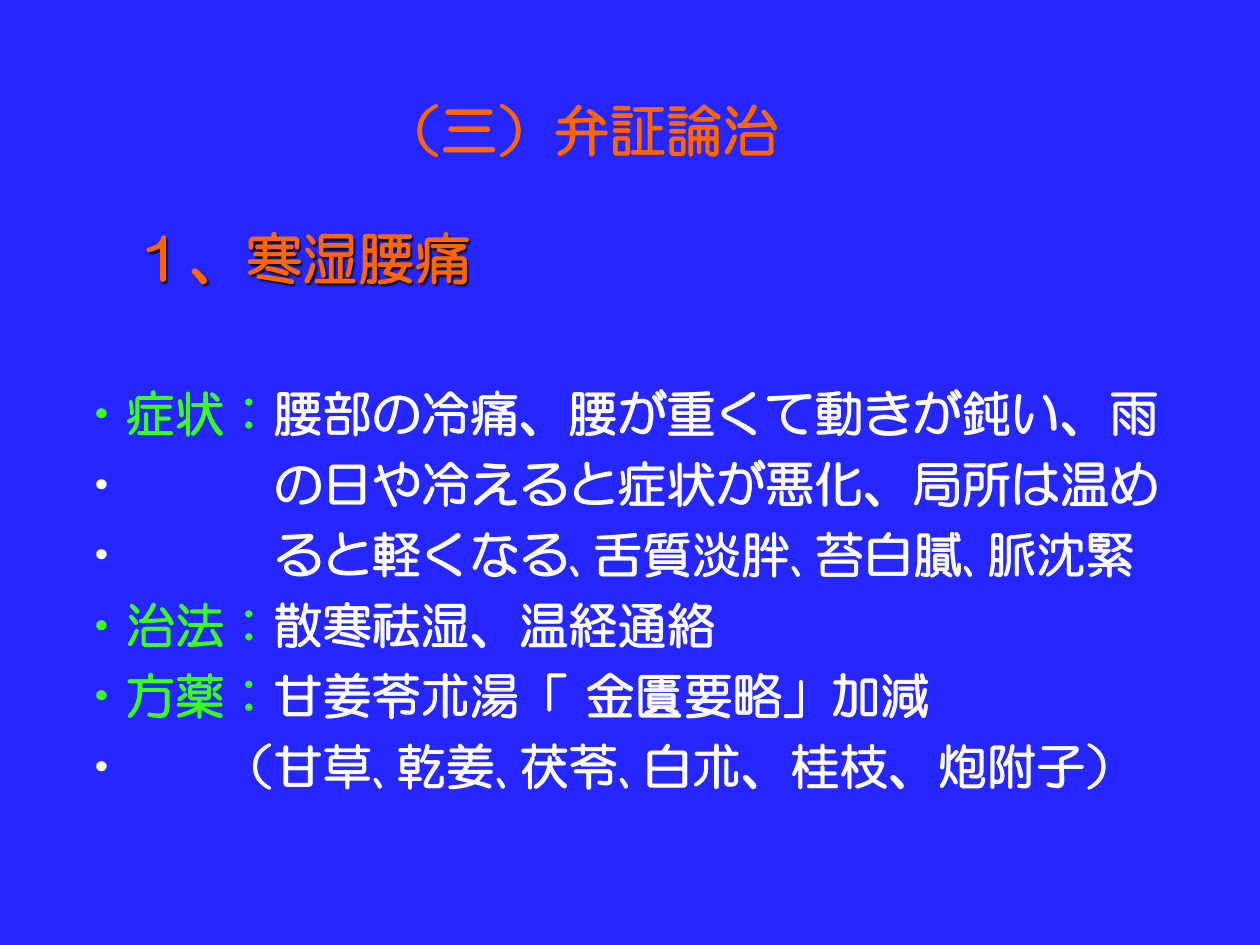
<style>
.page{position:relative;width:1260px;height:945px;background:#2626ff}
.page>*{position:absolute;margin:0;border:0;box-sizing:border-box;transform-origin:0 0}
.t1{font:56.18px "HG Maru Gothic MPRO";color:#f60}
.t2{font:56px "HG Maru Gothic MPRO";color:#f60}
.t3{font:49px/70.5px "HG Maru Gothic MPRO";letter-spacing:.005em;color:#fff}
.s1{color:#3bfe1a}
</style>
<div class="page">
<img style="left:161px;top:237px;width:311px;height:51px">
<svg style="left:146px;top:235px;width:21px;height:48px"></svg>
<svg style="left:191px;top:268px;width:16px;height:16px"></svg>
<svg style="left:247px;top:231px;width:223px;height:55px"></svg>
<svg style="left:127px;top:390px;width:96px;height:47px"></svg>
<svg style="left:245px;top:398px;width:8px;height:31px"></svg>
<svg style="left:274px;top:389px;width:883px;height:118px"></svg>
<svg style="left:277px;top:533px;width:44px;height:44px"></svg>
<svg style="left:328px;top:531px;width:92px;height:47px"></svg>
<svg style="left:426px;top:533px;width:36px;height:43px"></svg>
<svg style="left:472px;top:532px;width:45px;height:45px"></svg>
<svg style="left:523px;top:533px;width:56px;height:44px"></svg>
<svg style="left:595px;top:532px;width:205px;height:46px"></svg>
<svg style="left:816px;top:531px;width:93px;height:46px"></svg>
<svg style="left:916px;top:531px;width:57px;height:47px"></svg>
<svg style="left:989px;top:532px;width:144px;height:46px"></svg>
<svg style="left:128px;top:602px;width:95px;height:46px"></svg>
<svg style="left:245px;top:610px;width:8px;height:31px"></svg>
<svg style="left:275px;top:602px;width:210px;height:47px"></svg>
<svg style="left:521px;top:602px;width:193px;height:47px"></svg>
<svg style="left:127px;top:672px;width:96px;height:47px"></svg>
<svg style="left:245px;top:680px;width:8px;height:31px"></svg>
<svg style="left:275px;top:672px;width:243px;height:48px"></svg>
<svg style="left:547px;top:673px;width:20px;height:39px"></svg>
<svg style="left:587px;top:672px;width:216px;height:47px"></svg>
<svg style="left:833px;top:673px;width:96px;height:46px"></svg>
<svg style="left:252px;top:743px;width:130px;height:47px"></svg>
<svg style="left:398px;top:743px;width:107px;height:47px"></svg>
<svg style="left:521px;top:743px;width:107px;height:47px"></svg>
<svg style="left:647px;top:743px;width:41px;height:45px"></svg>
<svg style="left:694px;top:743px;width:62px;height:46px"></svg>
<svg style="left:792px;top:743px;width:112px;height:47px"></svg>
<svg style="left:939px;top:743px;width:167px;height:47px"></svg>
<svg style="left:417px;top:104px;width:22px;height:53px"></svg>
<div style="left:448px;top:126px;width:42px;height:6px;border:2px solid #f60;border-radius:2px"></div>
<div style="left:443px;top:147px;width:52px;height:5px;border:2px solid #f60;border-radius:2px"></div>
<div style="left:445px;top:109px;width:47px;height:6px;border:2px solid #f60;border-radius:2px"></div>
<svg style="left:499px;top:105px;width:22px;height:52px"></svg>
<svg style="left:555px;top:104px;width:222px;height:53px"></svg>
<p class="t1" style="left:385px;top:102px;width:395px">（三）弁証論治</p>
<p class="t2" style="left:133px;top:231px;width:339px">１、寒湿腰痛</p>
<p class="t3" style="left:77px;top:378px;width:1083px"><span class="s1">•症状：</span>腰部の冷痛、腰が重くて動きが鈍い、雨•</p>
<p class="t3" style="left:274px;top:449px;width:886px">の日や冷えると症状が悪化、局所は温め</p>
<p class="t3" style="left:274px;top:519px;width:862px">ると軽くなる､舌質淡胖､苔白膩､脈沈緊</p>
<p class="t3" style="left:77px;top:590px;width:640px"><span class="s1">•治法：</span>散寒祛湿、温経通絡</p>
<p class="t3" style="left:77px;top:661px;width:854px"><span class="s1">•方薬：</span>甘姜苓朮湯「金匱要略」加減</p>
<p class="t3" style="left:77px;top:731px;width:1059px">• （甘草､乾姜､茯苓､白朮、桂枝、炮附子）</p>
<p class="t3" style="left:77px;top:519px;width:50px">•</p>
</div>
